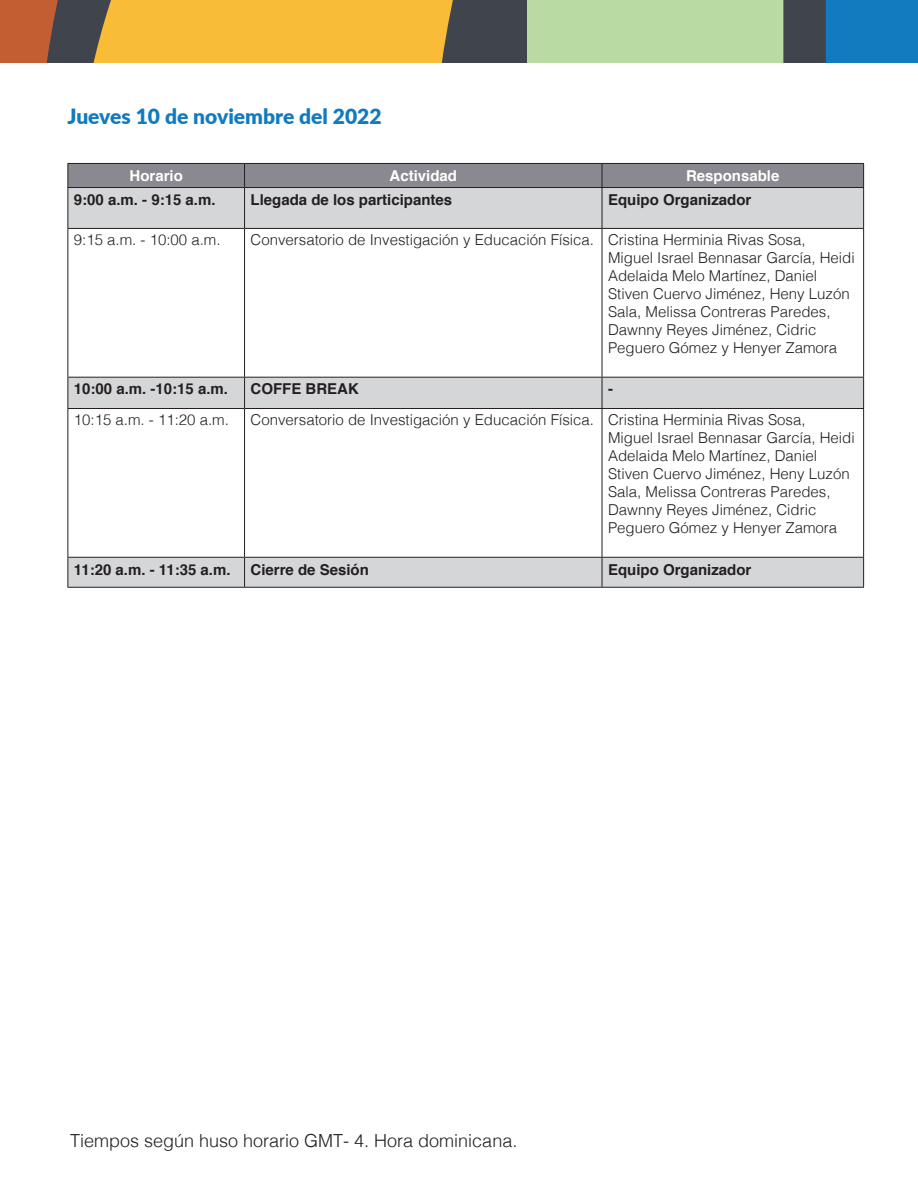
<style>
.page{position:relative;width:918px;height:1188px;background:#fff}
.page>*{position:absolute;margin:0;border:0;box-sizing:border-box;transform-origin:0 0}
.t1{font:900 21px "Lato";color:#117bbf}
.t2{font:300 18px "Helvetica";color:#231f20}
.t3{font:300 15px/18px "Helvetica";color:#231f20}
.t4{font:700 15px "Helvetica";color:#231f20}
.t5{font:700 15px "Helvetica";color:#fff}
</style>
<div class="page">
<div style="left:0;top:0;width:918px;height:63px;background:#40454d"></div>
<svg style="left:527px;top:0;width:391px;height:63px;background:#84b49e"></svg>
<svg style="left:0;top:0;width:453px;height:63px;background:#dba238"></svg>
<div style="left:69px;top:188px;width:794px;height:399px;background:#d5d6d8"></div>
<svg style="left:69px;top:229px;width:794px;height:328px"></svg>
<div style="left:68px;top:163px;width:796px;height:24px;background:#8a8990"></div>
<hr style="left:68px;top:187px;width:177px;height:1px;background:#231f20">
<hr style="left:68px;top:188px;width:1px;height:40px;background:#231f20">
<hr style="left:245px;top:187px;width:357px;height:1px;background:#231f20">
<hr style="left:244px;top:188px;width:1px;height:40px;background:#231f20">
<hr style="left:602px;top:187px;width:262px;height:1px;background:#231f20">
<hr style="left:602px;top:188px;width:1px;height:40px;background:#231f20">
<hr style="left:863px;top:188px;width:1px;height:40px;background:#231f20">
<hr style="left:68px;top:228px;width:177px;height:1px;background:#231f20">
<hr style="left:68px;top:229px;width:1px;height:148px;background:#231f20">
<hr style="left:245px;top:228px;width:357px;height:1px;background:#231f20">
<hr style="left:244px;top:229px;width:1px;height:148px;background:#231f20">
<hr style="left:602px;top:228px;width:262px;height:1px;background:#231f20">
<hr style="left:602px;top:229px;width:1px;height:148px;background:#231f20">
<hr style="left:863px;top:229px;width:1px;height:148px;background:#231f20">
<hr style="left:68px;top:409px;width:1px;height:148px;background:#231f20">
<hr style="left:244px;top:409px;width:1px;height:148px;background:#231f20">
<hr style="left:602px;top:409px;width:1px;height:148px;background:#231f20">
<hr style="left:863px;top:409px;width:1px;height:148px;background:#231f20">
<hr style="left:68px;top:557px;width:177px;height:1px;background:#231f20">
<svg style="left:68px;top:558px;width:1px;height:29px"></svg>
<hr style="left:68px;top:587px;width:177px;height:1px;background:#231f20">
<hr style="left:245px;top:557px;width:357px;height:1px;background:#231f20">
<svg style="left:244px;top:558px;width:1px;height:29px"></svg>
<hr style="left:245px;top:587px;width:357px;height:1px;background:#231f20">
<hr style="left:602px;top:557px;width:262px;height:1px;background:#231f20">
<svg style="left:602px;top:558px;width:1px;height:29px"></svg>
<svg style="left:863px;top:558px;width:1px;height:29px"></svg>
<hr style="left:602px;top:587px;width:262px;height:1px;background:#231f20">
<hr style="left:68px;top:377px;width:177px;height:1px;background:#231f20">
<hr style="left:68px;top:378px;width:1px;height:30px;background:#231f20">
<hr style="left:68px;top:408px;width:177px;height:1px;background:#231f20">
<hr style="left:245px;top:377px;width:357px;height:1px;background:#231f20">
<hr style="left:244px;top:378px;width:1px;height:30px;background:#231f20">
<hr style="left:245px;top:408px;width:357px;height:1px;background:#231f20">
<hr style="left:602px;top:377px;width:262px;height:1px;background:#231f20">
<hr style="left:602px;top:378px;width:1px;height:30px;background:#231f20">
<hr style="left:863px;top:378px;width:1px;height:30px;background:#231f20">
<hr style="left:602px;top:408px;width:262px;height:1px;background:#231f20">
<h1 class="t1" style="left:68px;top:103px;width:316px">Jueves 10 de noviembre del 2022</h1>
<p class="t5" style="left:130px;top:169px;width:55px">Horario</p>
<p class="t5" style="left:390px;top:169px;width:69px">Actividad</p>
<p class="t5" style="left:686px;top:169px;width:95px">Responsable</p>
<p class="t4" style="left:74px;top:193px;width:143px">9:00 a.m. - 9:15 a.m.</p>
<p class="t4" style="left:251px;top:193px;width:203px">Llegada de los participantes</p>
<p class="t4" style="left:608px;top:193px;width:145px">Equipo Organizador</p>
<p class="t3" style="left:74px;top:232px;width:148px">9:15 a.m. - 10:00 a.m.</p>
<p class="t3" style="left:608px;top:232px;width:248px;text-indent:-357px">Conversatorio de Investigación y Educación Física. Cristina Herminia Rivas Sosa,<br>Miguel Israel Bennasar García, Heidi Adelaida Melo Martínez, Daniel Stiven Cuervo Jiménez, Heny Luzón Sala, Melissa Contreras Paredes, Dawnny Reyes Jiménez, Cidric Peguero Gómez y Henyer Zamora</p>
<p class="t4" style="left:74px;top:383px;width:156px">10:00 a.m. -10:15 a.m.</p>
<p class="t4" style="left:251px;top:383px;width:110px">COFFE BREAK</p>
<p class="t4" style="left:608px;top:383px;width:6px">-</p>
<p class="t3" style="left:74px;top:412px;width:157px">10:15 a.m. - 11:20 a.m.</p>
<p class="t3" style="left:608px;top:412px;width:248px;text-indent:-357px">Conversatorio de Investigación y Educación Física. Cristina Herminia Rivas Sosa,<br>Miguel Israel Bennasar García, Heidi Adelaida Melo Martínez, Daniel Stiven Cuervo Jiménez, Heny Luzón Sala, Melissa Contreras Paredes, Dawnny Reyes Jiménez, Cidric Peguero Gómez y Henyer Zamora</p>
<p class="t4" style="left:74px;top:563px;width:158px">11:20 a.m. - 11:35 a.m.</p>
<p class="t4" style="left:251px;top:563px;width:120px">Cierre de Sesión</p>
<p class="t4" style="left:608px;top:563px;width:145px">Equipo Organizador</p>
<p class="t2" style="left:70px;top:1133px;width:449px">Tiempos según huso horario GMT- 4. Hora dominicana.</p>
</div>
